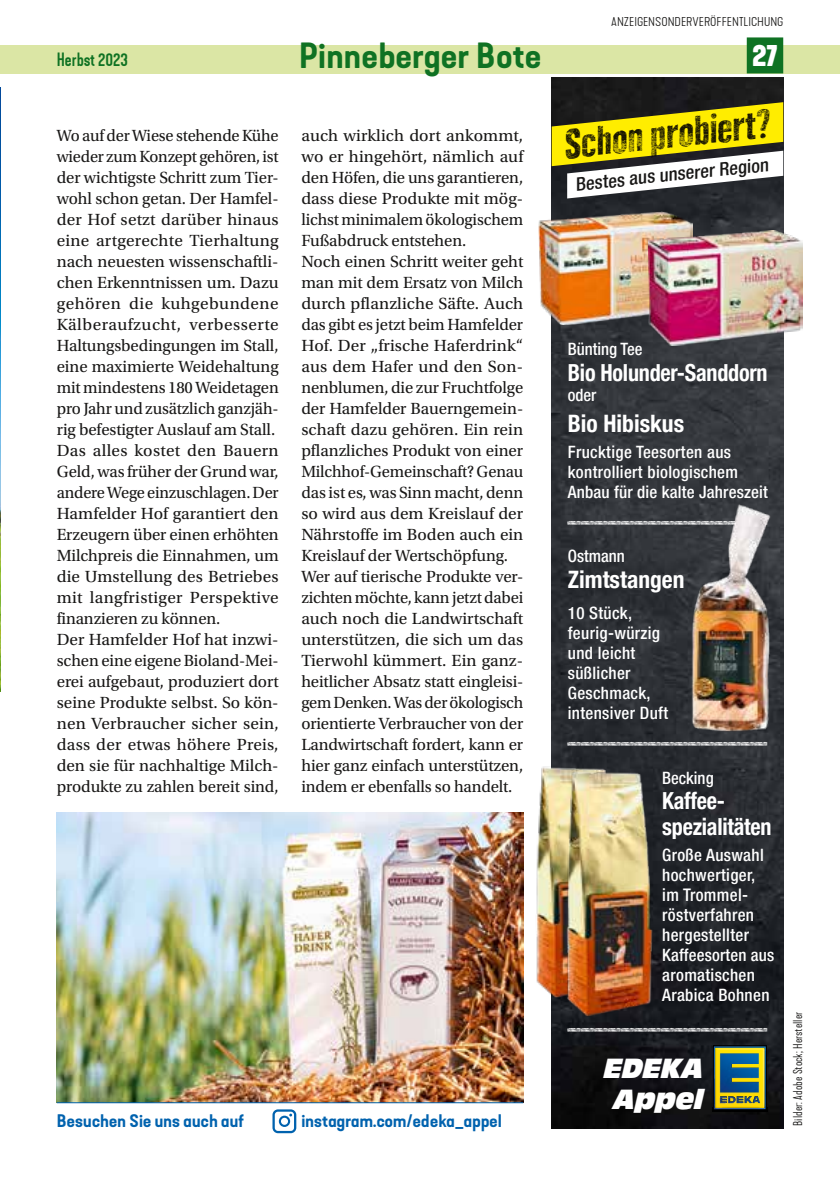
<style>
.page{position:relative;width:840px;height:1191px;background:#fff}
.page>*{position:absolute;margin:0;border:0;box-sizing:border-box;transform-origin:0 0}
.t1{font:40.8px "Edeka Chalk";color:#181716}
.t2{font:34.4px "Edeka Chalk";color:#fff;scale:.7 1}
.t3{font:600 expanded 34px "Kapra Neue";letter-spacing:.02em;color:#0f7223}
.t4{font:700 30px "Kapra Neue";color:#fff}
.t5{font:italic 29px/30.6px "Antique Oli Com";color:#fff;text-align:center;scale:.96 1}
.t6{font:700 condensed 24px "Helvetica Neue LT Pro";color:#fff}
.t7{font:700 condensed 23.6px/25.6px "Helvetica Neue LT Pro";letter-spacing:-.01em;color:#fff;scale:.94 1}
.t8{font:500 condensed 18.6px "Helvetica Neue LT Pro";color:#181716}
.t9{font:500 18px "Kapra Neue";color:#0f7223}
.t10{font:500 condensed 17.4px/20px "Helvetica Neue LT Pro";letter-spacing:.02em;color:#fff}
.t11{font:17px/21px "Utopia Std";letter-spacing:-.005em;color:#181716}
.t12{font:500 condensed 17px/20px "Helvetica Neue LT Pro";letter-spacing:.02em;color:#fff}
.t13{font:600 expanded 17px "Kapra Neue";letter-spacing:.015em;color:#0062ae}
.t14{font:500 condensed 17px "Helvetica Neue LT Pro";color:#fff}
.t15{font:300 expanded 12px "Kapra Neue";color:#181716}
.t16{font:300 12px "Kapra Neue";letter-spacing:.005em;color:#181716}
</style>
<div class="page">
<img style="left:0;top:88px;width:1px;height:603px">
<img style="left:551px;top:78px;width:231px;height:1050px">
<svg style="left:551px;top:102px;width:231px;height:96px"></svg>
<img style="left:710px;top:1043px;width:58px;height:69px">
<img style="left:712px;top:1107px;width:47px;height:4px">
<img style="left:710px;top:1043px;width:8px;height:45px">
<img style="left:759px;top:1068px;width:9px;height:44px">
<svg style="left:713px;top:1046px;width:52px;height:63px"></svg>
<img style="left:714px;top:1048px;width:51px;height:60px">
<img style="left:516px;top:764px;width:123px;height:238px">
<img style="left:545px;top:769px;width:130px;height:252px">
<img style="left:57px;top:813px;width:466px;height:289px">
<div style="left:0;top:45px;width:839px;height:29px;background:#dbe6a5"></div>
<div style="left:746px;top:37px;width:36px;height:36px;background:#0f7223"></div>
<hr style="left:57px;top:1102px;width:466px;height:1px;background:#0062ae">
<svg style="left:272px;top:1109px;width:24px;height:24px"></svg>
<img style="left:679px;top:493px;width:102px;height:246px">
<img style="left:538px;top:209px;width:153px;height:115px">
<img style="left:648px;top:231px;width:154px;height:115px">
<p class="t15" style="left:611px;top:15px;width:173px">ANZEIGENSONDERVERÖFFENTLICHUNG</p>
<p class="t9" style="left:57px;top:49px;width:73px">Herbst 2023</p>
<h3 class="t3" style="left:299px;top:34px;width:243px">Pinneberger Bote</h3>
<h3 class="t4" style="left:752px;top:36px;width:27px">27</h3>
<p class="t11" style="left:57px;top:125px;width:223px">Wo auf der Wiese stehende Kühe wieder zum Konzept gehören, ist der wichtigste Schritt zum Tier&shy;wohl schon getan. Der Hamfel&shy;der Hof setzt darüber hinaus eine artgerechte Tierhaltung nach neuesten wissenschaftli&shy;chen Erkenntnissen um. Dazu gehören die kuhgebundene<br>Kälberaufzucht, verbesserte<br>Haltungsbedingungen im Stall, eine maximierte Weidehaltung mit mindestens 180 Weidetagen pro Jahr und zusätzlich ganzjäh&shy;rig befestigter Auslauf am Stall.<br>Das alles kostet den Bauern<br>Geld, was früher der Grund war, andere Wege einzuschlagen. Der<br>Hamfelder Hof garantiert den<br>Erzeugern über einen erhöhten<br>Milchpreis die Einnahmen, um die Umstellung des Betriebes mit langfristiger Perspektive finanzieren zu können.<br>Der Hamfelder Hof hat inzwi&shy;schen eine eigene Bioland-Mei&shy;erei aufgebaut, produziert dort seine Produkte selbst. So kön&shy;nen Verbraucher sicher sein, dass der etwas höhere Preis, den sie für nachhaltige Milch&shy;produkte zu zahlen bereit sind,</p>
<p class="t11" style="left:301px;top:125px;width:223px">auch wirklich dort ankommt, wo er hingehört, nämlich auf den Höfen, die uns garantieren, dass diese Produkte mit mög&shy;lichst minimalem ökologischem<br>Fußabdruck entstehen.<br>Noch einen Schritt weiter geht man mit dem Ersatz von Milch durch pflanzliche Säfte. Auch das gibt es jetzt beim Hamfelder<br>Hof. Der „frische Haferdrink“ aus dem Hafer und den Son&shy;nenblumen, die zur Fruchtfolge der Hamfelder Bauerngemein&shy;schaft dazu gehören. Ein rein pflanzliches Produkt von einer<br>Milchhof-Gemeinschaft? Genau das ist es, was Sinn macht, denn so wird aus dem Kreislauf der<br>Nährstoffe im Boden auch ein<br>Kreislauf der Wertschöpfung.<br>Wer auf tierische Produkte ver&shy;zichten möchte, kann jetzt dabei auch noch die Landwirtschaft unterstützen, die sich um das<br>Tierwohl kümmert. Ein ganz&shy;heitlicher Absatz statt eingleisi&shy;gem Denken. Was der ökologisch orientierte Verbraucher von der<br>Landwirtschaft fordert, kann er hier ganz einfach unterstützen, indem er ebenfalls so handelt.</p>
<p class="t13" style="left:57px;top:1110px;width:189px">Besuchen Sie uns auch auf</p>
<p class="t13" style="left:301px;top:1110px;width:202px">instagram.com/edeka_appel</p>
<h1 class="t1" style="left:560px;top:122px;width:208px;rotate:-6deg">Schon probiert?</h1>
<p class="t8" style="left:574px;top:173px;width:195px;rotate:-6deg">Bestes aus unserer Region</p>
<p class="t14" style="left:567px;top:339px;width:76px">Bünting Tee</p>
<h3 class="t7" style="left:567px;top:360px;width:214px">Bio Holunder-Sanddorn</h3>
<p class="t12" style="left:567px;top:384px;width:30px">oder</p>
<h3 class="t6" style="left:567px;top:409px;width:118px">Bio Hibiskus</h3>
<p class="t12" style="left:567px;top:441px;width:201px">Frucktige Teesorten aus kontrolliert biologischem<br>Anbau für die kalte Jahreszeit</p>
<h2 class="t2" style="left:567px;top:501px;width:287px">———————————————</h2>
<p class="t14" style="left:567px;top:546px;width:59px">Ostmann</p>
<h3 class="t6" style="left:567px;top:565px;width:118px">Zimtstangen</h3>
<p class="t12" style="left:567px;top:603px;width:102px">10 Stück, feurig-würzig und leicht süßlicher<br>Geschmack, intensiver Duft</p>
<h2 class="t2" style="left:567px;top:722px;width:287px">———————————————</h2>
<p class="t14" style="left:661px;top:767px;width:53px">Becking</p>
<h3 class="t7" style="left:661px;top:788px;width:118px">Kaffee&shy;spezialitäten</h3>
<p class="t12" style="left:661px;top:844px;width:103px">Große Auswahl hochwertiger,</p>
<p class="t10" style="left:661px;top:884px;width:93px">im Trommel&shy;röstverfahren hergestellter</p>
<p class="t12" style="left:661px;top:944px;width:113px">Kaffeesorten aus aromatischen<br>Arabica Bohnen</p>
<h2 class="t2" style="left:567px;top:1007px;width:287px">———————————————</h2>
<h3 class="t5" style="left:603px;top:1053px;width:105px">EDEKA<br>Appel</h3>
<p class="t16" style="left:790px;top:1125px;width:116px;rotate:-90deg">Bilder: Adobe Stock; Hersteller</p>
</div>
